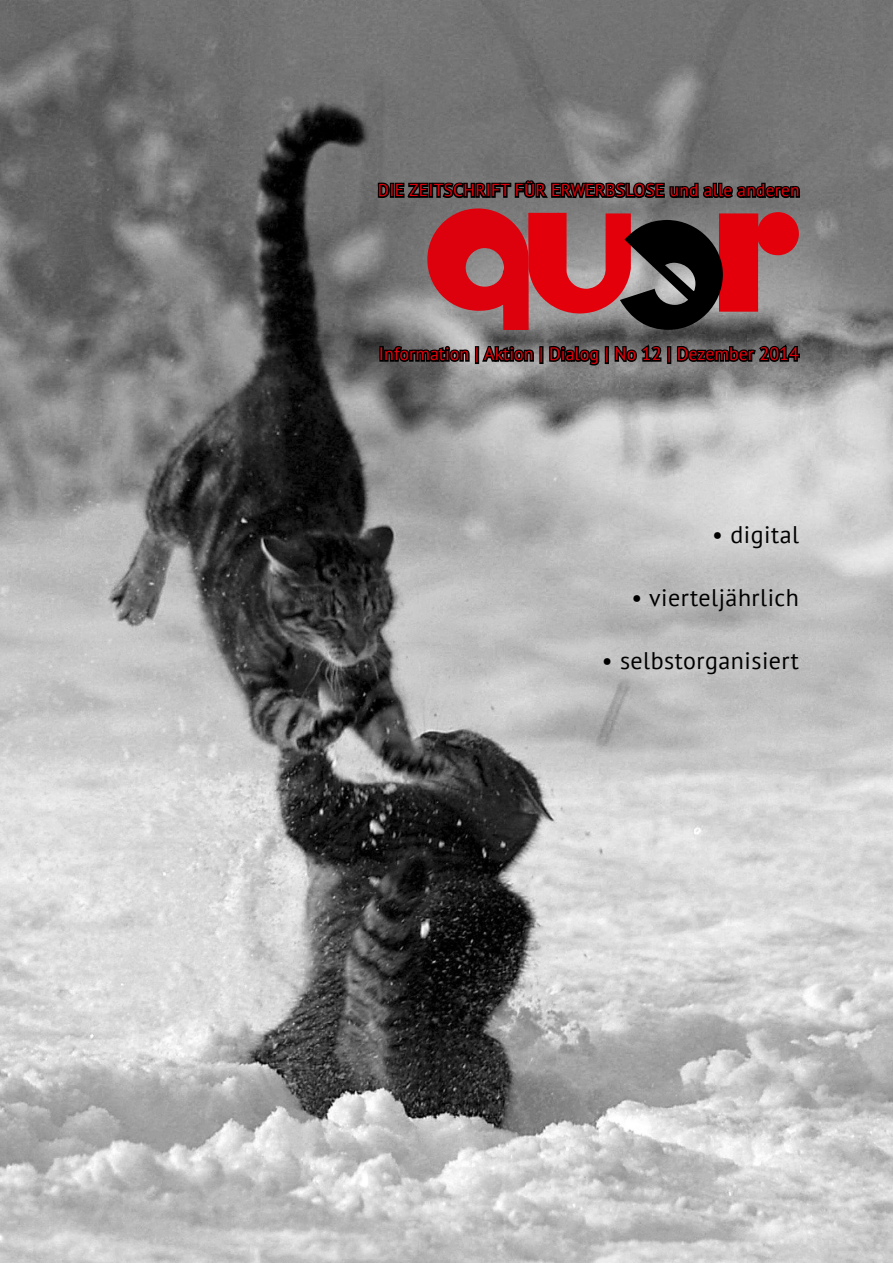
<style>
.page{position:relative;width:893px;height:1263px;background:#fff}
.page>*{position:absolute;margin:0;border:0;box-sizing:border-box;transform-origin:0 0}
.t1{font:24px "PT Sans";letter-spacing:.02em;color:#000}
.t2{font:18px "PT Sans";color:#e3000b}
.t3{font:17.25px "PT Sans";letter-spacing:.02em;color:#e3000b}
</style>
<div class="page">
<img style="left:0;top:0;width:893px;height:1263px">
<svg style="left:376px;top:173px;width:425px;height:204px;background:#7e4c4e"></svg>
<p class="t3" style="left:378px;top:179px;width:423px">DIE ZEITSCHRIFT FÜR ERWERBSLOSE und alle anderen</p>
<p class="t2" style="left:379px;top:342px;width:421px">Information | Aktion | Dialog | No 12 | Dezember 2014</p>
<h1 class="t1" style="left:712px;top:519px;width:88px">• digital</h1>
<h1 class="t1" style="left:631px;top:582px;width:169px">• vierteljährlich</h1>
<h1 class="t1" style="left:602px;top:645px;width:199px">• selbstorganisiert</h1>
</div>
